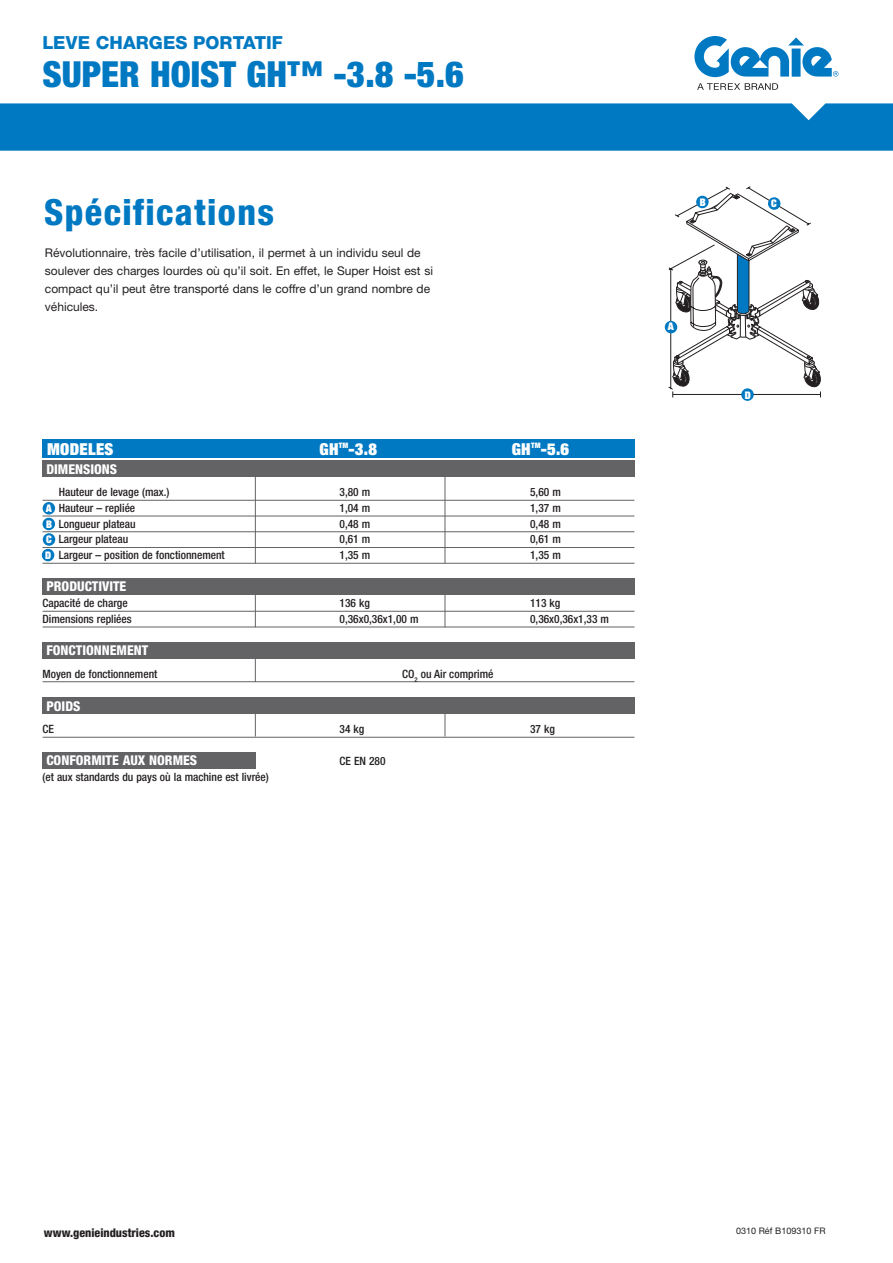
<style>
.page{position:relative;width:893px;height:1263px;background:#fff}
.page>*{position:absolute;margin:0;border:0;box-sizing:border-box;transform-origin:0 0}
.t1{font:900 condensed 36px "Helvetica Neue LT Std";color:#0079c2}
.t2{font:800 condensed 36px "Helvetica Neue LT Std";letter-spacing:.04em;color:#0079c2}
.t3{font:800 18px "Helvetica Neue LT Std";letter-spacing:.005em;color:#0079c2}
.t4{font:900 condensed 16.5px "Helvetica Neue LT Std";color:#fff}
.t5{font:800 condensed 13.5px "Helvetica Neue LT Std";color:#fff}
.t6{font:12px/18px "Helvetica Neue LT Std";color:#231f20}
.t7{font:800 condensed 12px "Helvetica Neue LT Std";color:#231f20}
.t8{font:500 condensed 11.4px "Helvetica Neue LT Std";color:#231f20}
.t9{font:900 condensed 10.5px/15.8px "Helvetica Neue LT Std";color:#fff;text-align:justify}
.t10{font:9px "Helvetica Neue LT Std";color:#231f20}
</style>
<div class="page">
<div style="left:0;top:103px;width:893px;height:48px;background:#0079c2"></div>
<svg style="left:694px;top:36px;width:144px;height:41px"></svg>
<svg style="left:697px;top:83px;width:81px;height:7px"></svg>
<div style="left:42px;top:578px;width:592px;height:17px;background:#636366"></div>
<div style="left:42px;top:642px;width:592px;height:16px;background:#636366"></div>
<div style="left:42px;top:460px;width:592px;height:17px;background:#636366"></div>
<div style="left:42px;top:439px;width:592px;height:19px;background:#0079c2"></div>
<div style="left:42px;top:697px;width:592px;height:17px;background:#636366"></div>
<div style="left:43px;top:752px;width:213px;height:16px;background:#636366"></div>
<hr style="left:255px;top:473px;width:1px;height:90px;background:#636366">
<hr style="left:445px;top:473px;width:1px;height:90px;background:#636366">
<hr style="left:43px;top:500px;width:591px;height:1px;background:#636366">
<hr style="left:43px;top:516px;width:591px;height:1px;background:#636366">
<hr style="left:43px;top:531px;width:591px;height:1px;background:#636366">
<hr style="left:43px;top:547px;width:591px;height:1px;background:#636366">
<hr style="left:43px;top:563px;width:591px;height:1px;background:#636366">
<hr style="left:43px;top:611px;width:591px;height:1px;background:#636366">
<hr style="left:43px;top:627px;width:591px;height:1px;background:#636366">
<hr style="left:43px;top:681px;width:591px;height:1px;background:#636366">
<hr style="left:43px;top:737px;width:591px;height:1px;background:#636366">
<div style="left:43px;top:502px;width:12px;height:12px;background:#0079c2;border-radius:50%"></div>
<div style="left:43px;top:518px;width:12px;height:12px;background:#0079c2;border-radius:50%"></div>
<div style="left:43px;top:533px;width:12px;height:13px;background:#0079c2;border-radius:50%"></div>
<div style="left:42px;top:549px;width:12px;height:12px;background:#0079c2;border-radius:50%"></div>
<svg style="left:668px;top:187px;width:153px;height:210px"></svg>
<div style="left:768px;top:197px;width:12px;height:13px;background:#0079c2;border-radius:50%"></div>
<div style="left:741px;top:388px;width:13px;height:13px;background:#0079c2;border-radius:50%"></div>
<div style="left:665px;top:321px;width:12px;height:12px;background:#0079c2;border-radius:50%"></div>
<div style="left:696px;top:196px;width:13px;height:12px;background:#0079c2;border-radius:50%"></div>
<hr style="left:255px;top:583px;width:1px;height:44px;background:#636366">
<hr style="left:445px;top:583px;width:1px;height:44px;background:#636366">
<svg style="left:255px;top:658px;width:1px;height:23px"></svg>
<svg style="left:255px;top:714px;width:1px;height:22px"></svg>
<svg style="left:445px;top:714px;width:1px;height:22px"></svg>
<h2 class="t3" style="left:42px;top:32px;width:242px">LEVE CHARGES PORTATIF</h2>
<h1 class="t1" style="left:42px;top:52px;width:423px">SUPER HOIST GH™ -3.8 -5.6</h1>
<h1 class="t2" style="left:44px;top:190px;width:232px">Spécifications</h1>
<p class="t6" style="left:45px;top:243px;width:390px">Révolutionnaire, très facile d’utilisation, il permet à un individu seul de soulever des charges lourdes où qu’il soit. En effet, le Super Hoist est si compact qu’il peut être transporté dans le coffre d’un grand nombre de véhicules.</p>
<h3 class="t4" style="left:47px;top:438px;width:12px">MOD</h3>
<h3 class="t4" style="left:80px;top:438px;width:29px">ELESGH</h3>
<h3 class="t4" style="left:339px;top:438px;width:40px"><sup>TM</sup> -3.8</h3>
<h3 class="t4" style="left:512px;top:438px;width:59px">GH <sup>TM</sup>-5.6</h3>
<p class="t5" style="left:46px;top:461px;width:72px">DIMENSIONS</p>
<p class="t8" style="left:59px;top:485px;width:112px">Hauteur de levage (max.)</p>
<p class="t8" style="left:340px;top:485px;width:32px">3,80 m</p>
<p class="t8" style="left:530px;top:485px;width:32px">5,60 m</p>
<p class="t8" style="left:59px;top:501px;width:78px">Hauteur – repliée</p>
<p class="t8" style="left:340px;top:501px;width:32px">1,04 m</p>
<p class="t8" style="left:530px;top:501px;width:32px">1,37 m</p>
<p class="t8" style="left:59px;top:517px;width:78px">Longueur plateau</p>
<p class="t8" style="left:340px;top:517px;width:32px">0,48 m</p>
<p class="t8" style="left:530px;top:517px;width:32px">0,48 m</p>
<p class="t8" style="left:59px;top:533px;width:71px">Largeur plateau</p>
<p class="t8" style="left:340px;top:533px;width:32px">0,61 m</p>
<p class="t8" style="left:530px;top:533px;width:32px">0,61 m</p>
<p class="t8" style="left:59px;top:548px;width:168px">Largeur – position de fonctionnement</p>
<p class="t8" style="left:340px;top:548px;width:32px">1,35 m</p>
<p class="t8" style="left:530px;top:548px;width:32px">1,35 m</p>
<p class="t5" style="left:46px;top:578px;width:81px">PRODUCTIVITE</p>
<p class="t8" style="left:43px;top:596px;width:87px">Capacité de charge</p>
<p class="t8" style="left:340px;top:596px;width:32px">136 kg</p>
<p class="t8" style="left:530px;top:596px;width:32px">113 kg</p>
<p class="t8" style="left:43px;top:612px;width:91px">Dimensions repliées</p>
<p class="t8" style="left:340px;top:612px;width:80px">0,36x0,36x1,00 m</p>
<p class="t8" style="left:530px;top:612px;width:80px">0,36x0,36x1,33 m</p>
<p class="t5" style="left:46px;top:642px;width:103px">FONCTIONNEMENT</p>
<p class="t8" style="left:43px;top:667px;width:116px">Moyen de fonctionnement</p>
<p class="t8" style="left:402px;top:667px;width:93px">CO<sub>2</sub> ou Air comprimé</p>
<p class="t5" style="left:46px;top:697px;width:36px">POIDS</p>
<p class="t8" style="left:43px;top:722px;width:13px">CE</p>
<p class="t8" style="left:340px;top:722px;width:26px">34 kg</p>
<p class="t8" style="left:530px;top:722px;width:26px">37 kg</p>
<p class="t5" style="left:46px;top:752px;width:152px">CONFORMITE AUX NORMES</p>
<p class="t8" style="left:340px;top:754px;width:48px">CE EN 280</p>
<p class="t8" style="left:43px;top:770px;width:228px">(et aux standards du pays où la machine est livrée)</p>
<p class="t9" style="left:45px;top:500px;width:8px">A B C D</p>
<p class="t9" style="left:700px;top:194px;width:7px">B</p>
<p class="t9" style="left:771px;top:195px;width:7px">C</p>
<p class="t9" style="left:668px;top:319px;width:8px">A</p>
<p class="t9" style="left:745px;top:387px;width:7px">D</p>
<p class="t7" style="left:44px;top:1225px;width:132px">www.genieindustries.com</p>
<p class="t10" style="left:736px;top:1225px;width:91px">0310 Réf B109310 FR</p>
</div>
